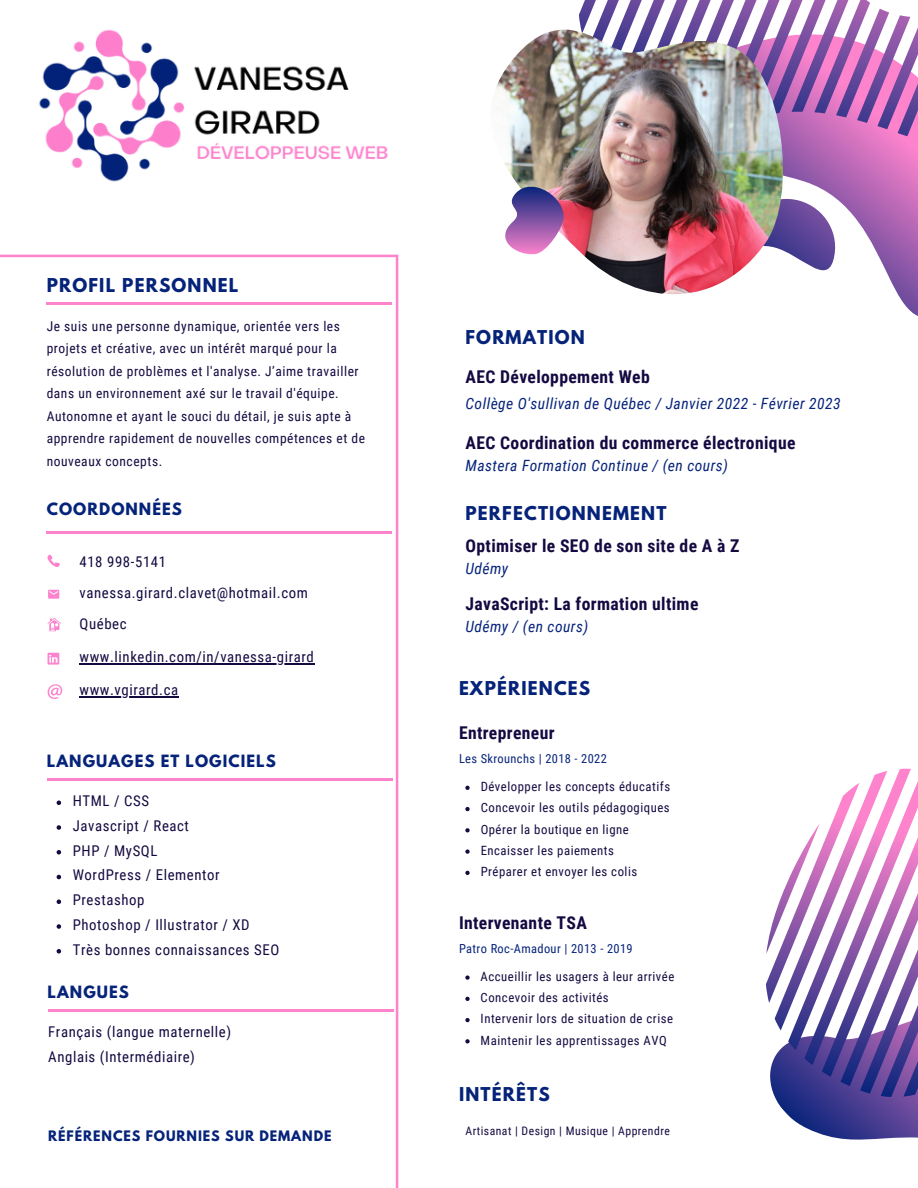
<style>
.page{position:relative;width:918px;height:1188px;background:#fff}
.page>*{position:absolute;margin:0;border:0;box-sizing:border-box;transform-origin:0 0}
.t1{font:700 17.7px "Roboto Condensed";letter-spacing:.02em;color:#150941}
.t2{font:700 16.95px "League Spartan";letter-spacing:.07em;color:#06237a}
.t3{font:italic 15.45px "Roboto Condensed";letter-spacing:.03em;color:#06237a}
.t4{font:700 15px "League Spartan";letter-spacing:.07em;color:#06237a}
.t5{font:14.85px/24.8px "Roboto Condensed";letter-spacing:.04em;color:#150941}
.t6{font:13.5px/22.5px "Roboto Condensed";letter-spacing:.04em;color:#150941}
.t7{font:12.75px/21.3px "Roboto Condensed";letter-spacing:.04em;color:#150941}
.t8{font:700 12.75px "League Spartan";letter-spacing:.07em;color:#06237a}
.t9{font:12.45px "Roboto Condensed";letter-spacing:.03em;color:#06237a}
.t10{font:11.7px "Roboto Condensed";letter-spacing:.04em;color:#150941}
</style>
<div class="page">
<svg style="left:559px;top:0;width:359px;height:301px"></svg>
<svg style="left:714px;top:169px;width:151px;height:132px"></svg>
<svg style="left:766px;top:768px;width:152px;height:372px"></svg>
<svg style="left:0;top:255px;width:398px;height:933px"></svg>
<svg style="left:48px;top:555px;width:12px;height:12px"></svg>
<svg style="left:48px;top:618px;width:13px;height:13px"></svg>
<svg style="left:48px;top:653px;width:11px;height:12px"></svg>
<hr style="left:47px;top:302px;width:345px;height:2px;background:#fd83cd">
<hr style="left:47px;top:531px;width:345px;height:3px;background:#fd83cd">
<hr style="left:48px;top:778px;width:345px;height:2px;background:#fd83cd">
<hr style="left:48px;top:1009px;width:346px;height:2px;background:#fd83cd">
<svg style="left:48px;top:590px;width:11px;height:9px"></svg>
<img style="left:494px;top:30px;width:289px;height:264px">
<svg style="left:505px;top:187px;width:59px;height:67px"></svg>
<img style="left:39px;top:29px;width:349px;height:153px">
<svg style="left:48px;top:684px;width:14px;height:15px"></svg>
<svg style="left:57px;top:801px;width:4px;height:4px"></svg>
<svg style="left:57px;top:825px;width:4px;height:5px"></svg>
<svg style="left:57px;top:850px;width:4px;height:5px"></svg>
<svg style="left:57px;top:875px;width:4px;height:4px"></svg>
<svg style="left:57px;top:900px;width:4px;height:4px"></svg>
<svg style="left:57px;top:924px;width:4px;height:5px"></svg>
<svg style="left:57px;top:949px;width:4px;height:5px"></svg>
<hr style="left:80px;top:663px;width:235px;height:1px;background:#150941">
<hr style="left:80px;top:696px;width:99px;height:1px;background:#150941">
<svg style="left:465px;top:786px;width:5px;height:4px"></svg>
<svg style="left:465px;top:807px;width:5px;height:4px"></svg>
<svg style="left:465px;top:828px;width:5px;height:4px"></svg>
<svg style="left:465px;top:849px;width:5px;height:5px"></svg>
<svg style="left:465px;top:871px;width:5px;height:4px"></svg>
<svg style="left:465px;top:975px;width:5px;height:5px"></svg>
<svg style="left:465px;top:997px;width:5px;height:4px"></svg>
<svg style="left:465px;top:1018px;width:5px;height:4px"></svg>
<svg style="left:465px;top:1039px;width:5px;height:4px"></svg>
<p class="t2" style="left:47px;top:277px;width:193px">PROFIL PERSONNEL</p>
<p class="t6" style="left:47px;top:315px;width:320px">Je suis une personne dynamique, orientée vers les projets et créative, avec un intérêt marqué pour la résolution de problèmes et l'analyse. J’aime travailler dans un environnement axé sur le travail d'équipe.<br>Autonomne et ayant le souci du détail, je suis apte à apprendre rapidement de nouvelles compétences et de nouveaux concepts.</p>
<p class="t4" style="left:47px;top:502px;width:137px">COORDONNÉES</p>
<p class="t5" style="left:80px;top:546px;width:230px;line-height:31px">418 998-5141 vanessa.girard.clavet@hotmail.com<br>Québec</p>
<p class="t5" style="left:80px;top:645px;width:236px">www.linkedin.com/in/vanessa-girard</p>
<p class="t5" style="left:80px;top:678px;width:100px">www.vgirard.ca</p>
<p class="t4" style="left:47px;top:754px;width:230px">LANGUAGES ET LOGICIELS</p>
<p class="t5" style="left:73px;top:789px;width:208px">HTML / CSS<br>Javascript / React<br>PHP / MySQL<br>WordPress / Elementor<br>Prestashop<br>Photoshop / Illustrator / XD<br>Très bonnes connaissances SEO</p>
<p class="t4" style="left:48px;top:985px;width:83px">LANGUES</p>
<p class="t5" style="left:48px;top:1020px;width:184px">Français (langue maternelle)<br>Anglais (Intermédiaire)</p>
<p class="t8" style="left:48px;top:1129px;width:285px">RÉFÉRENCES FOURNIES SUR DEMANDE</p>
<p class="t2" style="left:466px;top:329px;width:121px">FORMATION</p>
<h1 class="t1" style="left:466px;top:367px;width:186px">AEC Développement Web</h1>
<p class="t3" style="left:466px;top:395px;width:376px">Collège O'sullivan de Québec / Janvier 2022 - Février 2023</p>
<h1 class="t1" style="left:466px;top:432px;width:331px">AEC Coordination du commerce électronique</h1>
<p class="t3" style="left:466px;top:457px;width:264px">Mastera Formation Continue / (en cours)</p>
<p class="t2" style="left:466px;top:504px;width:202px">PERFECTIONNEMENT</p>
<h1 class="t1" style="left:466px;top:535px;width:276px">Optimiser le SEO de son site de A à Z</h1>
<p class="t3" style="left:466px;top:559px;width:44px">Udémy</p>
<h1 class="t1" style="left:466px;top:594px;width:234px">JavaScript: La formation ultime</h1>
<p class="t3" style="left:466px;top:618px;width:124px">Udémy / (en cours)</p>
<p class="t2" style="left:459px;top:680px;width:133px">EXPÉRIENCES</p>
<h1 class="t1" style="left:459px;top:722px;width:97px">Entrepreneur</h1>
<p class="t9" style="left:459px;top:752px;width:149px">Les Skrounchs | 2018 - 2022</p>
<p class="t7" style="left:481px;top:776px;width:191px">Développer les concepts éducatifs<br>Concevoir les outils pédagogiques<br>Opérer la boutique en ligne<br>Encaisser les paiements<br>Préparer et envoyer les colis</p>
<h1 class="t1" style="left:459px;top:913px;width:129px">Intervenante TSA</h1>
<p class="t9" style="left:459px;top:942px;width:175px">Patro Roc-Amadour | 2013 - 2019</p>
<p class="t7" style="left:481px;top:966px;width:195px">Accueillir les usagers à leur arrivée Concevoir des activités<br>Intervenir lors de situation de crise Maintenir les apprentissages AVQ</p>
<p class="t2" style="left:459px;top:1086px;width:92px">INTÉRÊTS</p>
<p class="t10" style="left:466px;top:1124px;width:206px">Artisanat | Design | Musique | Apprendre</p>
</div>
